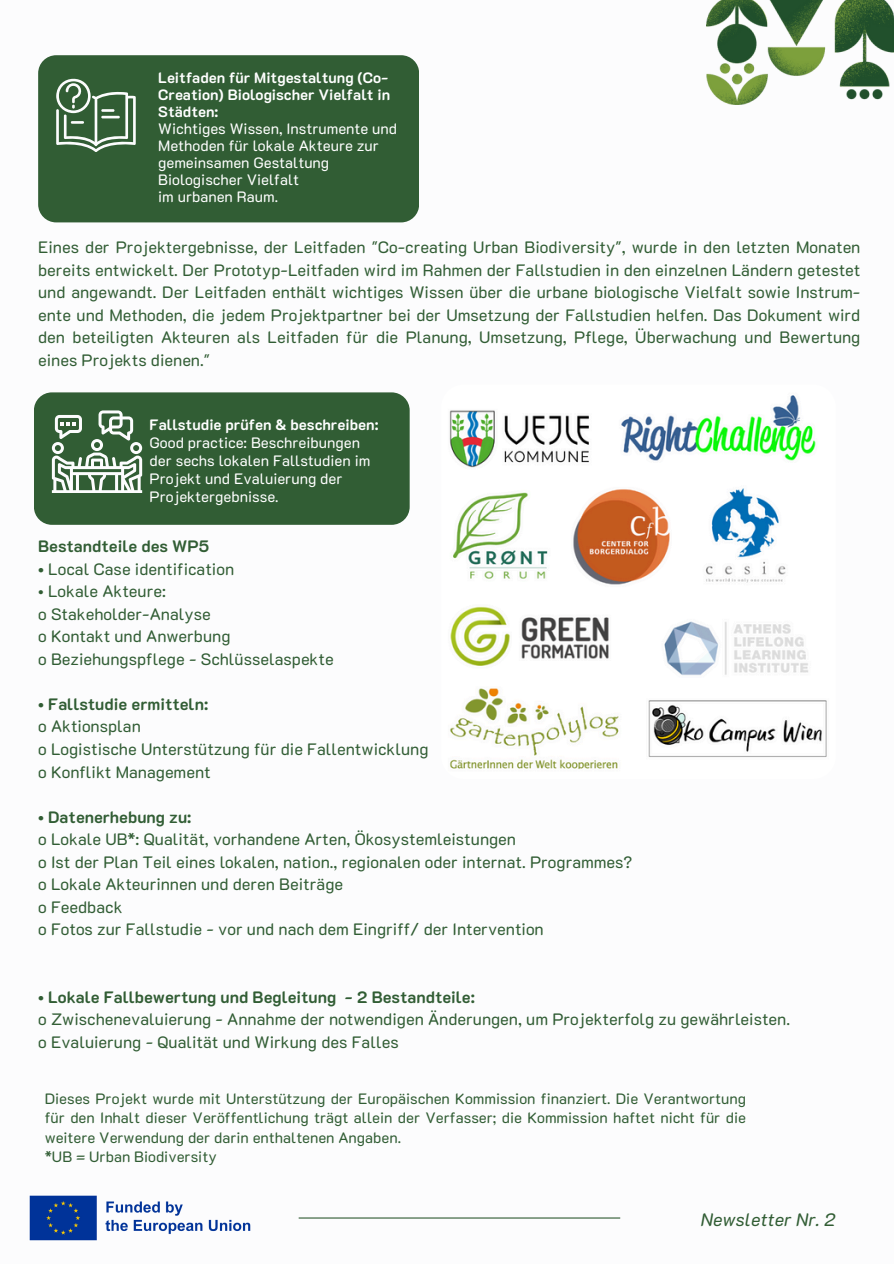
<style>
.page{position:relative;width:894px;height:1264px;background:#fff}
.page>*{position:absolute;margin:0;border:0;box-sizing:border-box;transform-origin:0 0}
.t1{font:italic 18px "K2 D";color:#315d34}
.t2{font:16.5px/22.5px "K2 D";color:#315d34}
.t3{font:700 16.5px "K2 D";color:#315d34}
.t4{font:15px/19.2px "K2 D";color:#315d34;text-align:justify}
.t5{font:15px/16.8px "K2 D";color:#fff}
.t6{font:700 15px/16.8px "K2 D";color:#fff}
.s1{font-weight:700}
</style>
<div class="page">
<img style="left:441px;top:384px;width:394px;height:395px;border-radius:23px">
<hr style="left:298px;top:1217px;width:322px;height:1px;background:#315d34">
<img style="left:29px;top:1195px;width:222px;height:46px">
<div style="left:38px;top:55px;width:381px;height:167px;background:#315d34;border-radius:18px"></div>
<svg style="left:56px;top:78px;width:80px;height:74px"></svg>
<hr style="left:70px;top:121px;width:14px;height:3px;background:#fcfcfd">
<div style="left:34px;top:392px;width:375px;height:133px;background:#315d34;border-radius:18px"></div>
<svg style="left:52px;top:410px;width:90px;height:83px"></svg>
<img style="left:706px;top:0;width:187px;height:104px">
<p class="t6" style="left:158px;top:69px;width:233px">Leitfaden für Mitgestaltung (Co-<br>Creation) Biologischer Vielfalt in<br>Städten:</p>
<h1 class="t5" style="left:158px;top:120px;width:240px">Wichtiges Wissen, Instrumente und<br>Methoden für lokale Akteure zur gemeinsamen Gestaltung<br>Biologischer Vielfalt</h1>
<p class="t5" style="left:158px;top:187px;width:121px">im urbanen Raum.</p>
<h1 class="t2" style="left:38px;top:235px;width:823px;text-align:justify">Eines der Projektergebnisse, der Leitfaden "Co-creating Urban Biodiversity", wurde in den letzten Monaten bereits entwickelt. Der Prototyp-Leitfaden wird im Rahmen der Fallstudien in den einzelnen Ländern getestet und angewandt. Der Leitfaden enthält wichtiges Wissen über die urbane biologische Vielfalt sowie Instrum&shy;ente und Methoden, die jedem Projektpartner bei der Umsetzung der Fallstudien helfen. Das Dokument wird den beteiligten Akteuren als Leitfaden für die Planung, Umsetzung, Pflege, Überwachung und Bewertung eines Projekts dienen."</h1>
<p class="t6" style="left:149px;top:415px;width:230px">Fallstudie prüfen &amp; beschreiben:</p>
<p class="t5" style="left:149px;top:433px;width:222px;line-height:18px">Good practice: Beschreibungen der sechs lokalen Fallstudien im<br>Projekt und Evaluierung der<br>Projektergebnisse.</p>
<p class="t3" style="left:38px;top:535px;width:172px">Bestandteile des WP5</p>
<p class="t2" style="left:38px;top:557px;width:197px"><span class="s1">•</span> Local Case identification</p>
<p class="t2" style="left:38px;top:579px;width:297px">• Lokale Akteure:<br>o Stakeholder-Analyse<br>o Kontakt und Anwerbung<br>o Beziehungspflege - Schlüsselaspekte</p>
<h1 class="t2" style="left:38px;top:692px;width:392px"><span class="s1">• Fallstudie ermitteln:<br></span>o Aktionsplan<br>o Logistische Unterstützung für die Fallentwicklung o Konflikt Management</h1>
<h1 class="t2" style="left:38px;top:804px;width:595px"><span class="s1">• Datenerhebung zu:<br></span>o Lokale UB*: Qualität, vorhandene Arten, Ökosystemleistungen<br>o Ist der Plan Teil eines lokalen, nation., regionalen oder internat. Programmes? o Lokale Akteurinnen und deren Beiträge<br>o Feedback<br>o Fotos zur Fallstudie - vor und nach dem Eingriff/ der Intervention</h1>
<h1 class="t2" style="left:38px;top:984px;width:753px"><span class="s1">• Lokale Fallbewertung und Begleitung - 2 Bestandteile:<br></span>o Zwischenevaluierung - Annahme der notwendigen Änderungen, um Projekterfolg zu gewährleisten. o Evaluierung - Qualität und Wirkung des Falles</h1>
<p class="t4" style="left:45px;top:1088px;width:702px">Dieses Projekt wurde mit Unterstützung der Europäischen Kommission finanziert. Die Verantwortung für den Inhalt dieser Veröffentlichung trägt allein der Verfasser; die Kommission haftet nicht für die weitere Verwendung der darin enthaltenen Angaben.</p>
<p class="t4" style="left:45px;top:1146px;width:174px">*UB = Urban Biodiversity</p>
<p class="t1" style="left:700px;top:1206px;width:136px">Newsletter Nr. 2</p>
</div>
